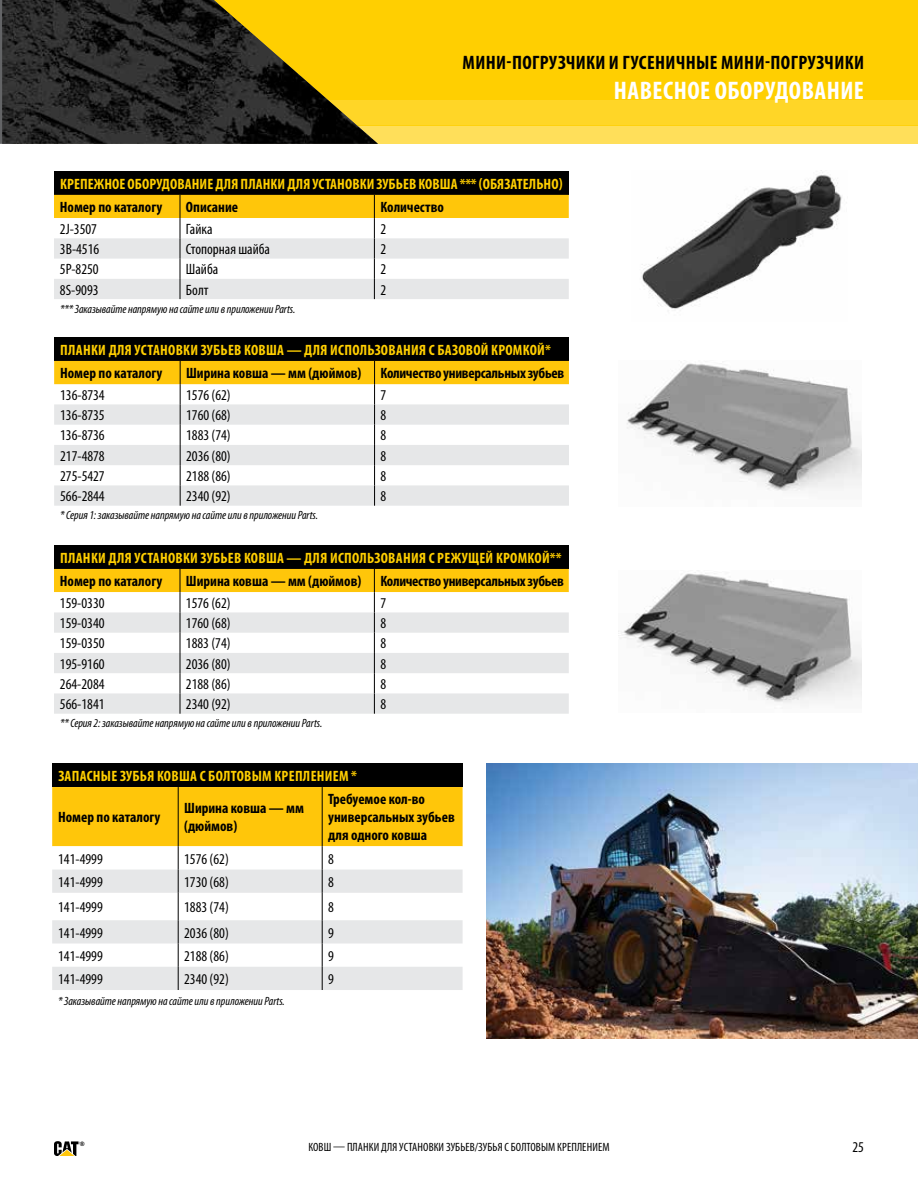
<style>
.page{position:relative;width:918px;height:1188px;background:#fff}
.page>*{position:absolute;margin:0;border:0;box-sizing:border-box;transform-origin:0 0}
.t1{font:700 condensed 25.5px "Myriad Pro";letter-spacing:.02em;color:#fff}
.t2{font:700 condensed 19.5px "Myriad Pro";letter-spacing:.02em;color:#000}
.t3{font:condensed 15px "Myriad Pro";color:#000}
.t4{font:700 condensed 15px "Myriad Pro";letter-spacing:.02em;color:#ffcf01}
.t5{font:700 condensed 15px/18px "Myriad Pro";color:#000}
.t6{font:700 condensed 15px "Myriad Pro";letter-spacing:-.02em;color:#000}
.t7{font:italic condensed 12px "Myriad Pro";letter-spacing:-.005em;color:#000}
.t8{font:condensed 12px "Myriad Pro";letter-spacing:.01em;color:#000}
.t9{font:700 condensed 6px "Univers LT Std";color:#000}
</style>
<div class="page">
<div style="left:14px;top:0;width:904px;height:99px;background:#ffcf01"></div>
<div style="left:14px;top:99px;width:904px;height:26px;background:#ffd627"></div>
<div style="left:14px;top:125px;width:904px;height:19px;background:#ffdf5a"></div>
<img style="left:2px;top:0;width:376px;height:144px">
<svg style="left:54px;top:1141px;width:25px;height:15px"></svg>
<div style="left:54px;top:338px;width:515px;height:23px;background:#000"></div>
<svg style="left:54px;top:361px;width:515px;height:145px"></svg>
<img style="left:626px;top:363px;width:235px;height:128px">
<div style="left:54px;top:546px;width:515px;height:23px;background:#000"></div>
<svg style="left:54px;top:569px;width:515px;height:145px"></svg>
<img style="left:618px;top:572px;width:243px;height:132px">
<div style="left:54px;top:172px;width:515px;height:23px;background:#000"></div>
<svg style="left:54px;top:195px;width:515px;height:104px"></svg>
<img style="left:641px;top:172px;width:201px;height:137px">
<div style="left:52px;top:764px;width:411px;height:23px;background:#000"></div>
<svg style="left:52px;top:787px;width:411px;height:203px"></svg>
<img style="left:486px;top:764px;width:432px;height:275px">
<h2 class="t2" style="left:463px;top:51px;width:403px">МИНИ-ПОГРУЗЧИКИ И ГУСЕНИЧНЫЕ МИНИ-ПОГРУЗЧИКИ</h2>
<h1 class="t1" style="left:614px;top:77px;width:252px">НАВЕСНОЕ ОБОРУДОВАНИЕ</h1>
<p class="t4" style="left:60px;top:176px;width:504px">КРЕПЕЖНОЕ ОБОРУДОВАНИЕ ДЛЯ ПЛАНКИ ДЛЯ УСТАНОВКИ ЗУБЬЕВ КОВША *** (ОБЯЗАТЕЛЬНО)</p>
<p class="t5" style="left:60px;top:198px;width:104px">Номер по каталогу</p>
<p class="t5" style="left:186px;top:198px;width:54px">Описание</p>
<p class="t5" style="left:380px;top:198px;width:65px">Количество</p>
<p class="t3" style="left:60px;top:221px;width:39px">2J-3507</p>
<p class="t3" style="left:186px;top:221px;width:28px">Гайка</p>
<p class="t3" style="left:380px;top:221px;width:7px">2</p>
<p class="t3" style="left:60px;top:241px;width:41px">3B-4516</p>
<p class="t3" style="left:186px;top:241px;width:86px">Стопорная шайба</p>
<p class="t3" style="left:380px;top:241px;width:7px">2</p>
<p class="t3" style="left:60px;top:261px;width:40px">5P-8250</p>
<p class="t3" style="left:186px;top:261px;width:34px">Шайба</p>
<p class="t3" style="left:380px;top:261px;width:7px">2</p>
<p class="t3" style="left:60px;top:282px;width:40px">8S-9093</p>
<p class="t3" style="left:186px;top:282px;width:24px">Болт</p>
<p class="t3" style="left:380px;top:282px;width:7px">2</p>
<p class="t7" style="left:60px;top:302px;width:237px">*** Заказывайте напрямую на сайте или в приложении Parts.</p>
<p class="t4" style="left:60px;top:342px;width:492px">ПЛАНКИ ДЛЯ УСТАНОВКИ ЗУБЬЕВ КОВША — ДЛЯ ИСПОЛЬЗОВАНИЯ С БАЗОВОЙ КРОМКОЙ*</p>
<p class="t5" style="left:60px;top:364px;width:104px">Номер по каталогу</p>
<p class="t5" style="left:186px;top:364px;width:177px">Ширина ковша — мм (дюймов)</p>
<p class="t6" style="left:381px;top:365px;width:185px">Количество универсальных зубьев</p>
<p class="t3" style="left:60px;top:387px;width:46px">136-8734</p>
<p class="t3" style="left:186px;top:387px;width:46px">1576 (62)</p>
<p class="t3" style="left:381px;top:387px;width:7px">7</p>
<p class="t3" style="left:60px;top:407px;width:46px">136-8735</p>
<p class="t3" style="left:186px;top:407px;width:46px">1760 (68)</p>
<p class="t3" style="left:381px;top:407px;width:7px">8</p>
<p class="t3" style="left:60px;top:427px;width:46px">136-8736</p>
<p class="t3" style="left:186px;top:427px;width:46px">1883 (74)</p>
<p class="t3" style="left:381px;top:427px;width:7px">8</p>
<p class="t3" style="left:60px;top:448px;width:46px">217-4878</p>
<p class="t3" style="left:186px;top:448px;width:46px">2036 (80)</p>
<p class="t3" style="left:381px;top:448px;width:7px">8</p>
<p class="t3" style="left:60px;top:468px;width:46px">275-5427</p>
<p class="t3" style="left:186px;top:468px;width:46px">2188 (86)</p>
<p class="t3" style="left:381px;top:468px;width:7px">8</p>
<p class="t3" style="left:60px;top:488px;width:46px">566-2844</p>
<p class="t3" style="left:186px;top:488px;width:46px">2340 (92)</p>
<p class="t3" style="left:381px;top:488px;width:7px">8</p>
<p class="t7" style="left:60px;top:509px;width:259px">* Серия 1: заказывайте напрямую на сайте или в приложении Parts.</p>
<p class="t4" style="left:60px;top:550px;width:503px">ПЛАНКИ ДЛЯ УСТАНОВКИ ЗУБЬЕВ КОВША — ДЛЯ ИСПОЛЬЗОВАНИЯ С РЕЖУЩЕЙ КРОМКОЙ**</p>
<p class="t5" style="left:60px;top:572px;width:104px">Номер по каталогу</p>
<p class="t5" style="left:186px;top:572px;width:177px">Ширина ковша — мм (дюймов)</p>
<p class="t6" style="left:380px;top:573px;width:185px">Количество универсальных зубьев</p>
<p class="t3" style="left:60px;top:595px;width:46px">159-0330</p>
<p class="t3" style="left:186px;top:595px;width:46px">1576 (62)</p>
<p class="t3" style="left:380px;top:595px;width:7px">7</p>
<p class="t3" style="left:60px;top:615px;width:46px">159-0340</p>
<p class="t3" style="left:186px;top:615px;width:46px">1760 (68)</p>
<p class="t3" style="left:380px;top:615px;width:7px">8</p>
<p class="t3" style="left:60px;top:635px;width:46px">159-0350</p>
<p class="t3" style="left:186px;top:635px;width:46px">1883 (74)</p>
<p class="t3" style="left:380px;top:635px;width:7px">8</p>
<p class="t3" style="left:60px;top:656px;width:46px">195-9160</p>
<p class="t3" style="left:186px;top:656px;width:46px">2036 (80)</p>
<p class="t3" style="left:380px;top:656px;width:7px">8</p>
<p class="t3" style="left:60px;top:676px;width:46px">264-2084</p>
<p class="t3" style="left:186px;top:676px;width:46px">2188 (86)</p>
<p class="t3" style="left:380px;top:676px;width:7px">8</p>
<p class="t3" style="left:60px;top:696px;width:46px">566-1841</p>
<p class="t3" style="left:186px;top:696px;width:46px">2340 (92)</p>
<p class="t3" style="left:380px;top:696px;width:7px">8</p>
<p class="t7" style="left:60px;top:717px;width:264px">**Серия 2: заказывайте напрямую на сайте или в приложении Parts.</p>
<p class="t4" style="left:58px;top:768px;width:300px">ЗАПАСНЫЕ ЗУБЬЯ КОВША С БОЛТОВЫМ КРЕПЛЕНИЕМ *</p>
<p class="t5" style="left:58px;top:809px;width:104px">Номер по каталогу</p>
<p class="t5" style="left:184px;top:800px;width:121px">Ширина ковша — мм (дюймов)</p>
<p class="t5" style="left:328px;top:791px;width:128px">Требуемое кол-во универсальных зубьев для одного ковша</p>
<p class="t3" style="left:58px;top:850px;width:46px">141-4999</p>
<p class="t3" style="left:184px;top:850px;width:46px">1576 (62)</p>
<p class="t3" style="left:328px;top:850px;width:7px">8</p>
<p class="t3" style="left:58px;top:874px;width:46px">141-4999</p>
<p class="t3" style="left:184px;top:874px;width:46px">1730 (68)</p>
<p class="t3" style="left:328px;top:874px;width:7px">8</p>
<p class="t3" style="left:58px;top:899px;width:46px">141-4999</p>
<p class="t3" style="left:184px;top:899px;width:46px">1883 (74)</p>
<p class="t3" style="left:328px;top:899px;width:7px">8</p>
<p class="t3" style="left:58px;top:924px;width:46px">141-4999</p>
<p class="t3" style="left:184px;top:924px;width:46px">2036 (80)</p>
<p class="t3" style="left:328px;top:924px;width:7px">9</p>
<p class="t3" style="left:58px;top:948px;width:46px">141-4999</p>
<p class="t3" style="left:184px;top:948px;width:46px">2188 (86)</p>
<p class="t3" style="left:328px;top:948px;width:7px">9</p>
<p class="t3" style="left:58px;top:971px;width:46px">141-4999</p>
<p class="t3" style="left:184px;top:971px;width:46px">2340 (92)</p>
<p class="t3" style="left:328px;top:971px;width:7px">9</p>
<p class="t7" style="left:58px;top:995px;width:228px">* Заказывайте напрямую на сайте или в приложении Parts.</p>
<p class="t9" style="left:80px;top:1140px;width:6px">®</p>
<p class="t8" style="left:308px;top:1140px;width:303px">КОВШ — ПЛАНКИ ДЛЯ УСТАНОВКИ ЗУБЬЕВ/ЗУБЬЯ С БОЛТОВЫМ КРЕПЛЕНИЕМ</p>
<p class="t3" style="left:852px;top:1139px;width:13px">25</p>
</div>
